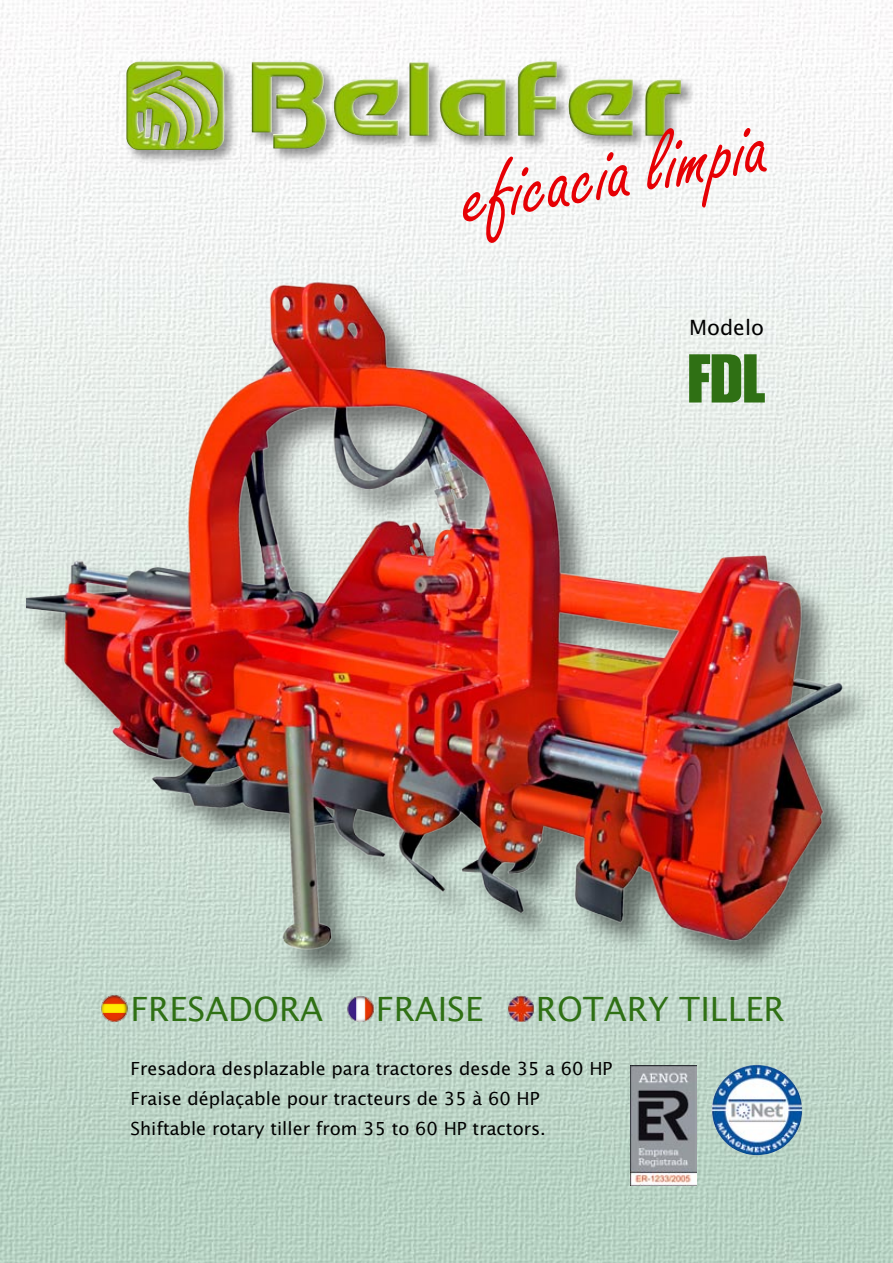
<style>
.page{position:relative;width:893px;height:1263px;background:#fff}
.page>*{position:absolute;margin:0;border:0;box-sizing:border-box;transform-origin:0 0}
.t1{font:67.5px "Impact";color:#2f7014}
.t2{font:33.3px "Lucida Sans";color:#2f7014}
.t3{font:21px "Lucida Sans";color:#000}
.t4{font:18px/30px "Lucida Sans";color:#000}
</style>
<div class="page">
<img style="left:0;top:0;width:893px;height:1263px">
<img style="left:631px;top:1066px;width:65px;height:120px">
<img style="left:711px;top:1064px;width:92px;height:91px">
<div style="left:123px;top:58px;width:574px;height:108px;background:#000;opacity:.4"></div>
<img style="left:126px;top:61px;width:431px;height:89px">
<svg style="left:461px;top:152px;width:169px;height:61px"></svg>
<svg style="left:646px;top:128px;width:121px;height:80px"></svg>
<div style="left:25px;top:277px;width:854px;height:710px;background:#000;opacity:.5"></div>
<img style="left:27px;top:213px;width:829px;height:751px">
<img style="left:101px;top:995px;width:27px;height:26px">
<img style="left:347px;top:995px;width:27px;height:27px">
<img style="left:508px;top:995px;width:26px;height:27px">
<p class="t3" style="left:689px;top:315px;width:76px">Modelo</p>
<h1 class="t1" style="left:688px;top:339px;width:79px">FDL</h1>
<h2 class="t2" style="left:130px;top:990px;width:194px">FRESADORA</h2>
<h2 class="t2" style="left:376px;top:990px;width:109px">FRAISE</h2>
<h2 class="t2" style="left:536px;top:990px;width:250px">ROTARY TILLER</h2>
<p class="t4" style="left:130px;top:1054px;width:484px">Fresadora desplazable para tractores desde 35 a 60 HP<br>Fraise déplaçable pour tracteurs de 35 à 60 HP<br>Shiftable rotary tiller from 35 to 60 HP tractors.</p>
</div>
